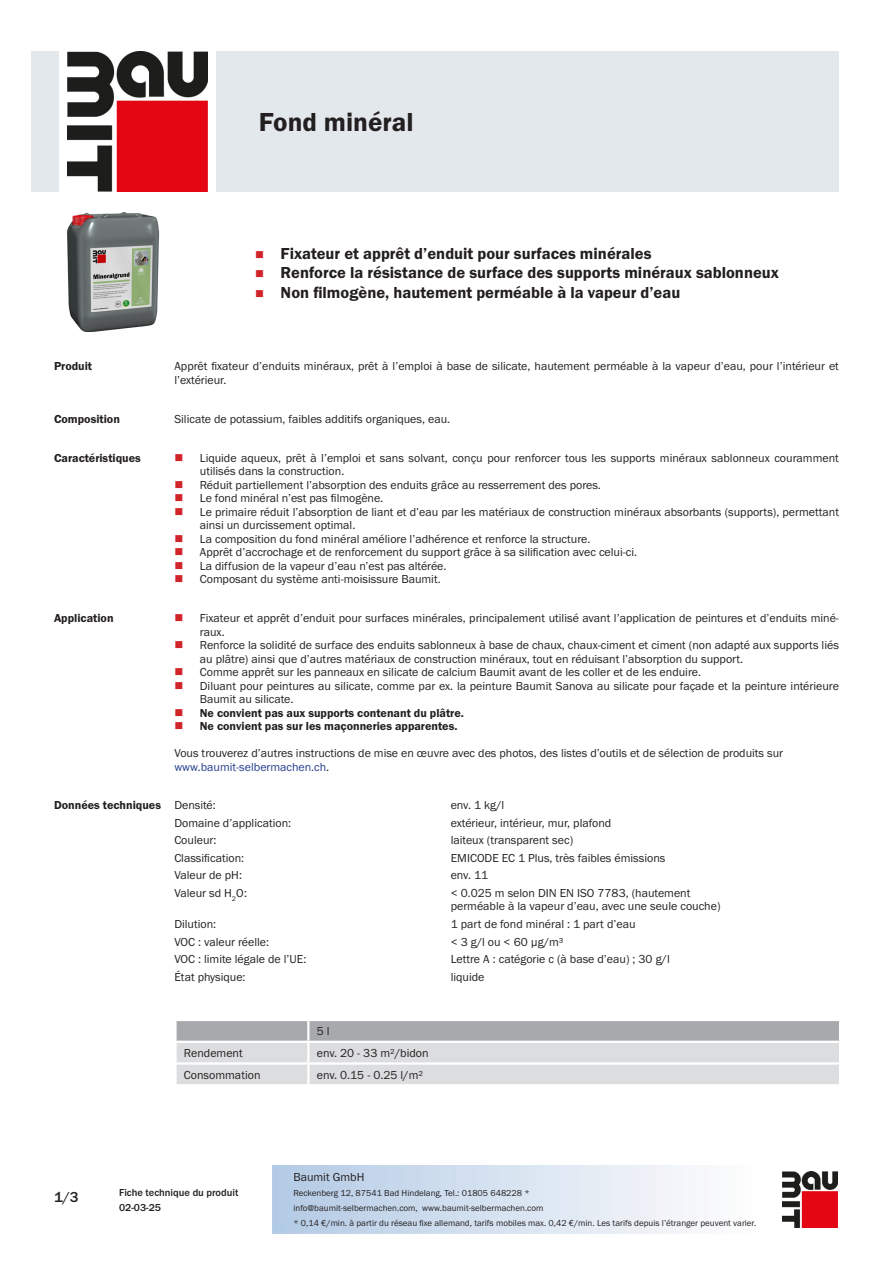
<style>
.page{position:relative;width:893px;height:1263px;background:#fff}
.page>*{position:absolute;margin:0;border:0;box-sizing:border-box;transform-origin:0 0}
.PDS_Produktname{font:27px "BM Franklin Gothic URW Dem";color:#231f20}
.t1{font:16.5px "BM Franklin Gothic URW Dem";color:#231f20}
.t2{font:500 15px "BM Franklin Gothic URW";color:#231f20}
.PDS_Standard{font:12px/13.5px "BM Franklin Gothic URW Boo";color:#231f20}
.PDS_Standard_linksbü{font:12px/13.5px "BM Franklin Gothic URW Boo";color:#231f20}
.PDS_Header{font:12px "BM Franklin Gothic URW Dem";color:#231f20}
.PDS_Standard-2{font:12px "BM Franklin Gothic URW Boo";color:#253f8e}
.t3{font:500 10.5px/15px "BM Franklin Gothic URW";color:#231f20}
.t4{font:9px/15px "BM Franklin Gothic URW Boo";color:#231f20}
.s1{color:#231f20}
</style>
<div class="page">
<img style="left:782px;top:1171px;width:56px;height:56px">
<div style="left:32px;top:51px;width:27px;height:140px;background:#e2e8eb"></div>
<img style="left:68px;top:51px;width:139px;height:140px">
<div style="left:216px;top:51px;width:623px;height:140px;background:#e2e8eb"></div>
<img style="left:68px;top:213px;width:91px;height:119px">
<svg style="left:175px;top:1020px;width:665px;height:64px;background:#cfd0d2"></svg>
<p class="PDS_Produktname" style="left:259px;top:106px;width:156px">Fond minéral</p>
<p class="t1" style="left:281px;top:243px;width:372px">Fixateur et apprêt d’enduit pour surfaces minérales</p>
<p class="t1" style="left:281px;top:263px;width:500px">Renforce la résistance de surface des supports minéraux sablonneux</p>
<p class="t1" style="left:281px;top:282px;width:401px">Non filmogène, hautement perméable à la vapeur d’eau</p>
<p class="PDS_Header" style="left:54px;top:359px;width:40px">Produit</p>
<p class="PDS_Standard" style="left:174px;top:360px;width:666px">Apprêt fixateur d’enduits minéraux, prêt à l’emploi à base de silicate, hautement perméable à la vapeur d’eau, pour l’intérieur et l’extérieur.</p>
<p class="PDS_Header" style="left:54px;top:411px;width:67px">Composition</p>
<p class="PDS_Standard" style="left:174px;top:412px;width:277px">Silicate de potassium, faibles additifs organiques, eau.</p>
<p class="PDS_Header" style="left:54px;top:450px;width:88px">Caractéristiques</p>
<p class="PDS_Standard" style="left:200px;top:451px;width:641px">Liquide aqueux, prêt à l’emploi et sans solvant, conçu pour renforcer tous les supports minéraux sablonneux couramment utilisés dans la construction.</p>
<p class="PDS_Standard" style="left:200px;top:478px;width:403px">Réduit partiellement l’absorption des enduits grâce au resserrement des pores.</p>
<p class="PDS_Standard" style="left:200px;top:492px;width:185px">Le fond minéral n’est pas filmogène.</p>
<p class="PDS_Standard" style="left:200px;top:505px;width:641px">Le primaire réduit l’absorption de liant et d’eau par les matériaux de construction minéraux absorbants (supports), permettant ainsi un durcissement optimal.</p>
<p class="PDS_Standard" style="left:200px;top:532px;width:392px">La composition du fond minéral améliore l’adhérence et renforce la structure.</p>
<p class="PDS_Standard" style="left:200px;top:546px;width:439px">Apprêt d’accrochage et de renforcement du support grâce à sa silification avec celui-ci.</p>
<p class="PDS_Standard" style="left:200px;top:559px;width:248px">La diffusion de la vapeur d’eau n’est pas altérée.</p>
<p class="PDS_Standard" style="left:200px;top:573px;width:242px">Composant du système anti-moisissure Baumit.</p>
<p class="PDS_Header" style="left:54px;top:611px;width:61px">Application</p>
<p class="PDS_Standard" style="left:200px;top:611px;width:641px">Fixateur et apprêt d’enduit pour surfaces minérales, principalement utilisé avant l’application de peintures et d’enduits miné&shy;raux.</p>
<p class="PDS_Standard" style="left:200px;top:638px;width:640px">Renforce la solidité de surface des enduits sablonneux à base de chaux, chaux-ciment et ciment (non adapté aux supports liés au plâtre) ainsi que d’autres matériaux de construction minéraux, tout en réduisant l’absorption du support.</p>
<p class="PDS_Standard" style="left:200px;top:665px;width:503px">Comme apprêt sur les panneaux en silicate de calcium Baumit avant de les coller et de les enduire.</p>
<p class="PDS_Standard" style="left:200px;top:679px;width:641px">Diluant pour peintures au silicate, comme par ex. la peinture Baumit Sanova au silicate pour façade et la peinture intérieure<br>Baumit au silicate.</p>
<p class="PDS_Header" style="left:200px;top:705px;width:265px">Ne convient pas aux supports contenant du plâtre.</p>
<p class="PDS_Header" style="left:200px;top:719px;width:259px">Ne convient pas sur les maçonneries apparentes.</p>
<p class="PDS_Standard" style="left:174px;top:746px;width:610px">Vous trouverez d’autres instructions de mise en œuvre avec des photos, des listes d’outils et de sélection de produits sur</p>
<p class="PDS_Standard-2" style="left:174px;top:759px;width:156px">www.baumit-selbermachen.ch<span class="s1">.</span></p>
<p class="PDS_Header" style="left:54px;top:798px;width:109px">Données techniques</p>
<p class="PDS_Standard_linksbü" style="left:174px;top:799px;width:43px">Densité:</p>
<p class="PDS_Standard_linksbü" style="left:451px;top:799px;width:55px">env. 1 kg/l</p>
<p class="PDS_Standard_linksbü" style="left:174px;top:816px;width:118px">Domaine d’application:</p>
<p class="PDS_Standard_linksbü" style="left:451px;top:816px;width:162px">extérieur, intérieur, mur, plafond</p>
<p class="PDS_Standard_linksbü" style="left:174px;top:834px;width:44px">Couleur:</p>
<p class="PDS_Standard_linksbü" style="left:451px;top:834px;width:124px">laiteux (transparent sec)</p>
<p class="PDS_Standard_linksbü" style="left:174px;top:851px;width:71px">Classification:</p>
<p class="PDS_Standard_linksbü" style="left:451px;top:851px;width:216px">EMICODE EC 1 Plus, très faibles émissions</p>
<p class="PDS_Standard_linksbü" style="left:174px;top:869px;width:69px">Valeur de pH:</p>
<p class="PDS_Standard_linksbü" style="left:451px;top:869px;width:39px">env. 11</p>
<p class="PDS_Standard_linksbü" style="left:174px;top:886px;width:74px">Valeur sd H<sub>2</sub>O:</p>
<p class="PDS_Standard_linksbü" style="left:451px;top:886px;width:271px">&lt; 0.025 m selon DIN EN ISO 7783, (hautement perméable à la vapeur d’eau, avec une seule couche)</p>
<p class="PDS_Standard_linksbü" style="left:174px;top:917px;width:43px">Dilution:</p>
<p class="PDS_Standard_linksbü" style="left:451px;top:917px;width:186px">1 part de fond minéral : 1 part d’eau</p>
<p class="PDS_Standard_linksbü" style="left:174px;top:935px;width:96px">VOC : valeur réelle:</p>
<p class="PDS_Standard_linksbü" style="left:451px;top:935px;width:114px">&lt; 3 g/l ou &lt; 60 µg/m³</p>
<p class="PDS_Standard_linksbü" style="left:174px;top:952px;width:134px">VOC : limite légale de l’UE:</p>
<p class="PDS_Standard_linksbü" style="left:451px;top:952px;width:221px">Lettre A : catégorie c (à base d’eau) ; 30 g/l</p>
<p class="PDS_Standard_linksbü" style="left:174px;top:970px;width:73px">État physique:</p>
<p class="PDS_Standard_linksbü" style="left:451px;top:970px;width:35px">liquide</p>
<p class="PDS_Standard_linksbü" style="left:317px;top:1025px;width:14px">5 l</p>
<p class="PDS_Standard_linksbü" style="left:184px;top:1046px;width:60px">Rendement</p>
<p class="PDS_Standard_linksbü" style="left:317px;top:1046px;width:113px">env. 20 - 33 m²/bidon</p>
<p class="PDS_Standard_linksbü" style="left:184px;top:1068px;width:78px">Consommation</p>
<p class="PDS_Standard_linksbü" style="left:317px;top:1068px;width:108px">env. 0.15 - 0.25 l/m²</p>
<p class="t2" style="left:54px;top:1188px;width:26px">1/3</p>
<p class="t3" style="left:119px;top:1185px;width:121px">Fiche technique du produit<br>02-03-25</p>
<p class="PDS_Standard" style="left:293px;top:1170px;width:73px">Baumit GmbH</p>
<p class="t4" style="left:293px;top:1186px;width:464px">Reckenberg 12, 87541 Bad Hindelang, Tel.: 01805 648228 *<br>info@baumit-selbermachen.com, www.baumit-selbermachen.com<br>* 0,14 €/min. à partir du réseau fixe allemand, tarifs mobiles max. 0,42 €/min. Les tarifs depuis l’étranger peuvent varier.</p>
</div>
